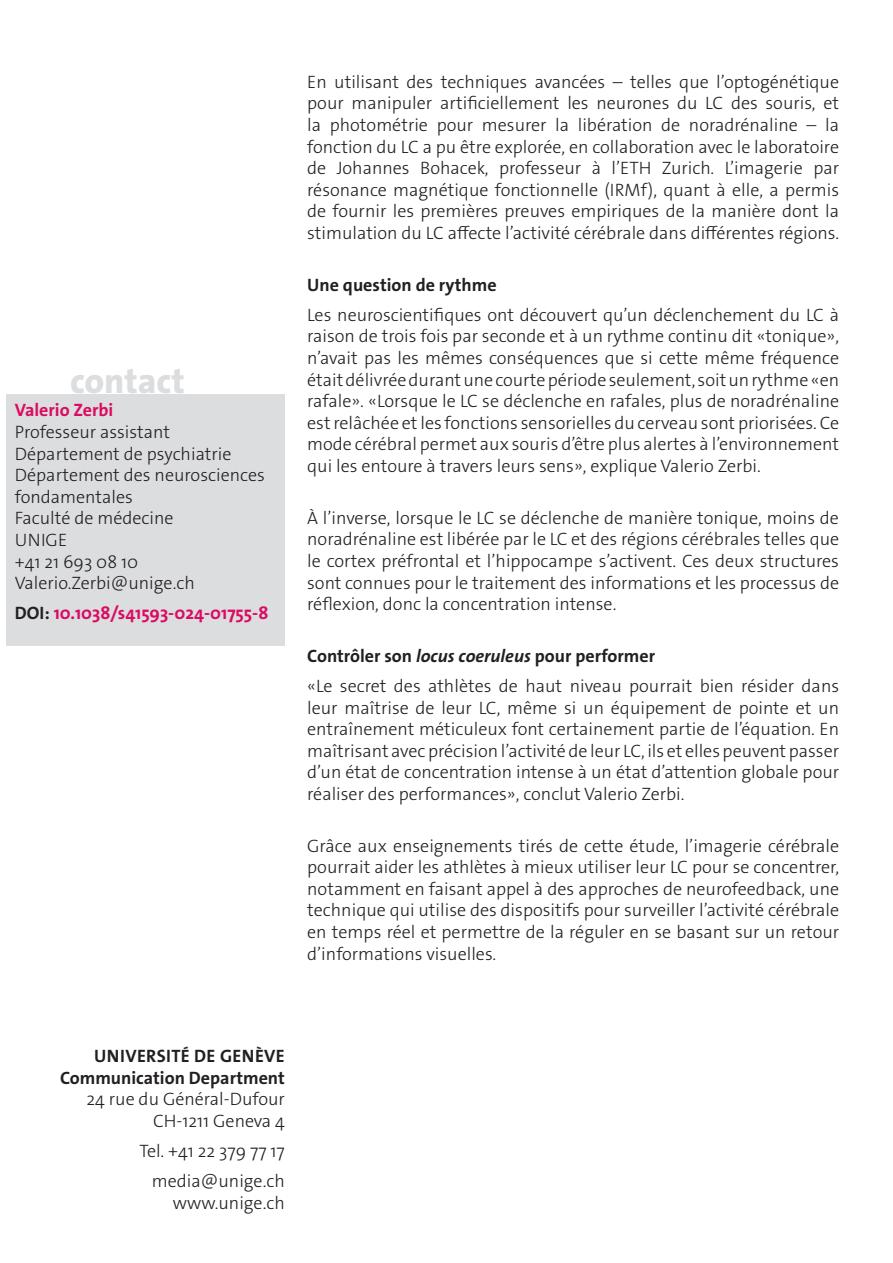
<style>
.page{position:relative;width:893px;height:1263px;background:#fff}
.page>*{position:absolute;margin:0;border:0;box-sizing:border-box;transform-origin:0 0}
._4__texte_courant{font:800 35.7px "The Sans Os F";color:#dcdddf}
._4__texte_courant-2{font:300 18px/21.6px "The Sans Os F";color:#231f20;text-align:justify}
.texte_courant{font:300 18px/21.6px "The Sans Os F";color:#231f20;text-align:right}
._4__texte_courant-3{font:700 18px "The Sans Os F";color:#231f20}
._4__texte_courant-4{font:700 18px "The Sans Os F";color:#db0a62}
.texte_courant-2{font:700 18px "The Sans Os F";letter-spacing:.02em;color:#231f20}
.s1{font-weight:700;color:#db0a62}
.s2{color:#231f20}
.s3{font-style:italic}
.s4{font-weight:700}
</style>
<div class="page">
<div style="left:6px;top:395px;width:279px;height:251px;background:#dcdddf"></div>
<p class="_4__texte_courant" style="left:70px;top:358px;width:116px">contact</p>
<p class="_4__texte_courant-2" style="left:15px;top:400px;width:251px;text-align:left"><span class="s1">Valerio Zerbi<br></span>Professeur assistant<br>Département de psychiatrie<br>Département des neurosciences fondamentales<br>Faculté de médecine<br>UNIGE<br>+41 21 693 08 10<br>Valerio.Zerbi@unige.ch</p>
<p class="_4__texte_courant-4" style="left:15px;top:602px;width:255px"><span class="s2">DOI:</span> 10.1038/s41593-024-01755-8</p>
<p class="_4__texte_courant-2" style="left:307px;top:71px;width:533px">En utilisant des techniques avancées – telles que l’optogénétique pour manipuler artificiellement les neurones du LC des souris, et la photométrie pour mesurer la libération de noradrénaline – la fonction du LC a pu être explorée, en collaboration avec le laboratoire de Johannes Bohacek, professeur à l’ETH Zurich. L’imagerie par résonance magnétique fonctionnelle (IRMf), quant à elle, a permis de fournir les premières preuves empiriques de la manière dont la stimulation du LC affecte l’activité cérébrale dans différentes régions.</p>
<p class="_4__texte_courant-3" style="left:307px;top:273px;width:191px">Une question de rythme</p>
<p class="_4__texte_courant-2" style="left:307px;top:304px;width:533px">Les neuroscientifiques ont découvert qu’un déclenchement du LC à raison de trois fois par seconde et à un rythme continu dit «tonique», n’avait pas les mêmes conséquences que si cette même fréquence était délivrée durant une courte période seulement, soit un rythme «en rafale». «Lorsque le LC se déclenche en rafales, plus de noradrénaline est relâchée et les fonctions sensorielles du cerveau sont priorisées. Ce mode cérébral permet aux souris d’être plus alertes à l’environnement qui les entoure à travers leurs sens», explique Valerio Zerbi.</p>
<p class="_4__texte_courant-2" style="left:307px;top:507px;width:533px">À l’inverse, lorsque le LC se déclenche de manière tonique, moins de noradrénaline est libérée par le LC et des régions cérébrales telles que le cortex préfrontal et l’hippocampe s’activent. Ces deux structures sont connues pour le traitement des informations et les processus de réflexion, donc la concentration intense.</p>
<p class="_4__texte_courant-3" style="left:307px;top:644px;width:349px">Contrôler son <span class="s3">locus coeruleus</span> pour performer</p>
<p class="_4__texte_courant-2" style="left:307px;top:675px;width:533px">«Le secret des athlètes de haut niveau pourrait bien résider dans leur maîtrise de leur LC, même si un équipement de pointe et un entraînement méticuleux font certainement partie de l’équation. En maîtrisant avec précision l’activité de leur LC, ils et elles peuvent passer d’un état de concentration intense à un état d’attention globale pour réaliser des performances», conclut Valerio Zerbi.</p>
<p class="_4__texte_courant-2" style="left:307px;top:835px;width:533px">Grâce aux enseignements tirés de cette étude, l’imagerie cérébrale pourrait aider les athlètes à mieux utiliser leur LC pour se concentrer, notamment en faisant appel à des approches de neurofeedback, une technique qui utilise des dispositifs pour surveiller l’activité cérébrale en temps réel et permettre de la réguler en se basant sur un retour d’informations visuelles.</p>
<p class="texte_courant-2" style="left:94px;top:1044px;width:192px">UNIVERSITÉ DE GENÈVE</p>
<p class="texte_courant" style="left:60px;top:1067px;width:226px"><span class="s4">Communication Department<br></span>24 rue du Général-Dufour<br>CH-1211 Geneva 4</p>
<p class="texte_courant" style="left:139px;top:1140px;width:147px">Tel. +41 22 379 77 17</p>
<p class="texte_courant" style="left:152px;top:1170px;width:135px">media@unige.ch www.unige.ch</p>
</div>
